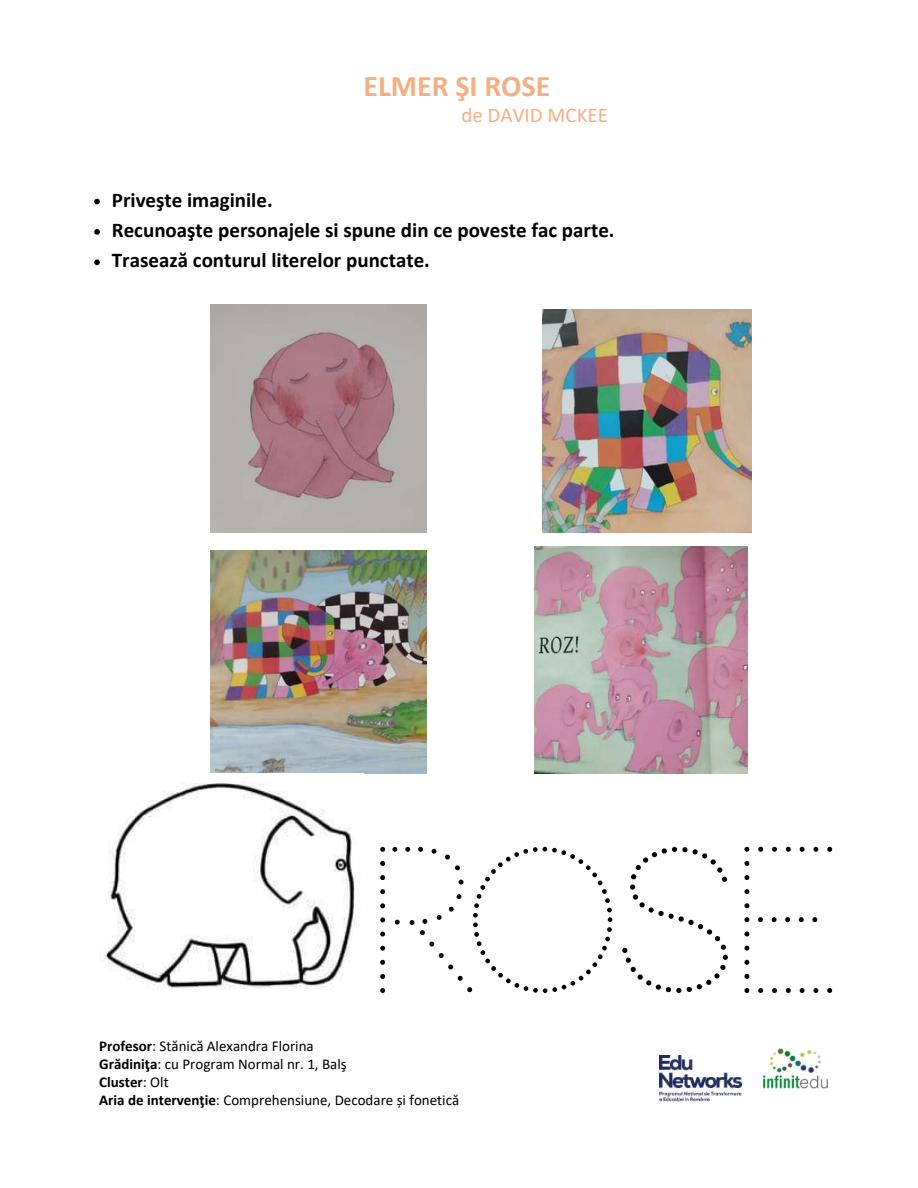
<style>
.page{position:relative;width:918px;height:1188px;background:#fff}
.page>*{position:absolute;margin:0;border:0;box-sizing:border-box;transform-origin:0 0}
.t1{font:700 30px "Calibri";color:#f4b083}
.t2{font:700 21px/30.3px "Calibri";color:#000}
.t3{font:21px "Calibri";color:#f4b083}
.t4{font:15px/18px "Calibri";color:#000}
.s1{font-weight:700}
</style>
<div class="page">
<img style="left:210px;top:305px;width:216px;height:227px">
<img style="left:542px;top:310px;width:209px;height:222px">
<img style="left:210px;top:551px;width:216px;height:223px">
<img style="left:534px;top:546px;width:213px;height:227px">
<img style="left:99px;top:773px;width:265px;height:216px">
<svg style="left:622px;top:847px;width:106px;height:146px"></svg>
<svg style="left:744px;top:847px;width:88px;height:146px"></svg>
<svg style="left:380px;top:847px;width:232px;height:146px"></svg>
<svg style="left:94px;top:199px;width:6px;height:5px"></svg>
<svg style="left:94px;top:229px;width:6px;height:6px"></svg>
<svg style="left:94px;top:260px;width:6px;height:5px"></svg>
<img style="left:762px;top:1048px;width:66px;height:41px">
<img style="left:660px;top:1055px;width:82px;height:46px">
<h1 class="t1" style="left:364px;top:73px;width:188px">ELMER ŞI ROSE</h1>
<h2 class="t3" style="left:461px;top:106px;width:148px">de DAVID MCKEE</h2>
<h2 class="t2" style="left:112px;top:186px;width:504px">Priveşte imaginile.<br>Recunoaşte personajele si spune din ce poveste fac parte.<br>Trasează conturul literelor punctate.</h2>
<p class="t4" style="left:99px;top:1039px;width:362px"><span class="s1">Profesor</span>: Stănică Alexandra Florina<br><span class="s1">Grădiniţa</span>: cu Program Normal nr. 1, Balş<br><span class="s1">Cluster</span>: Olt<br><span class="s1">Aria de intervenţie</span>: Comprehensiune, Decodare și fonetică</p>
</div>
